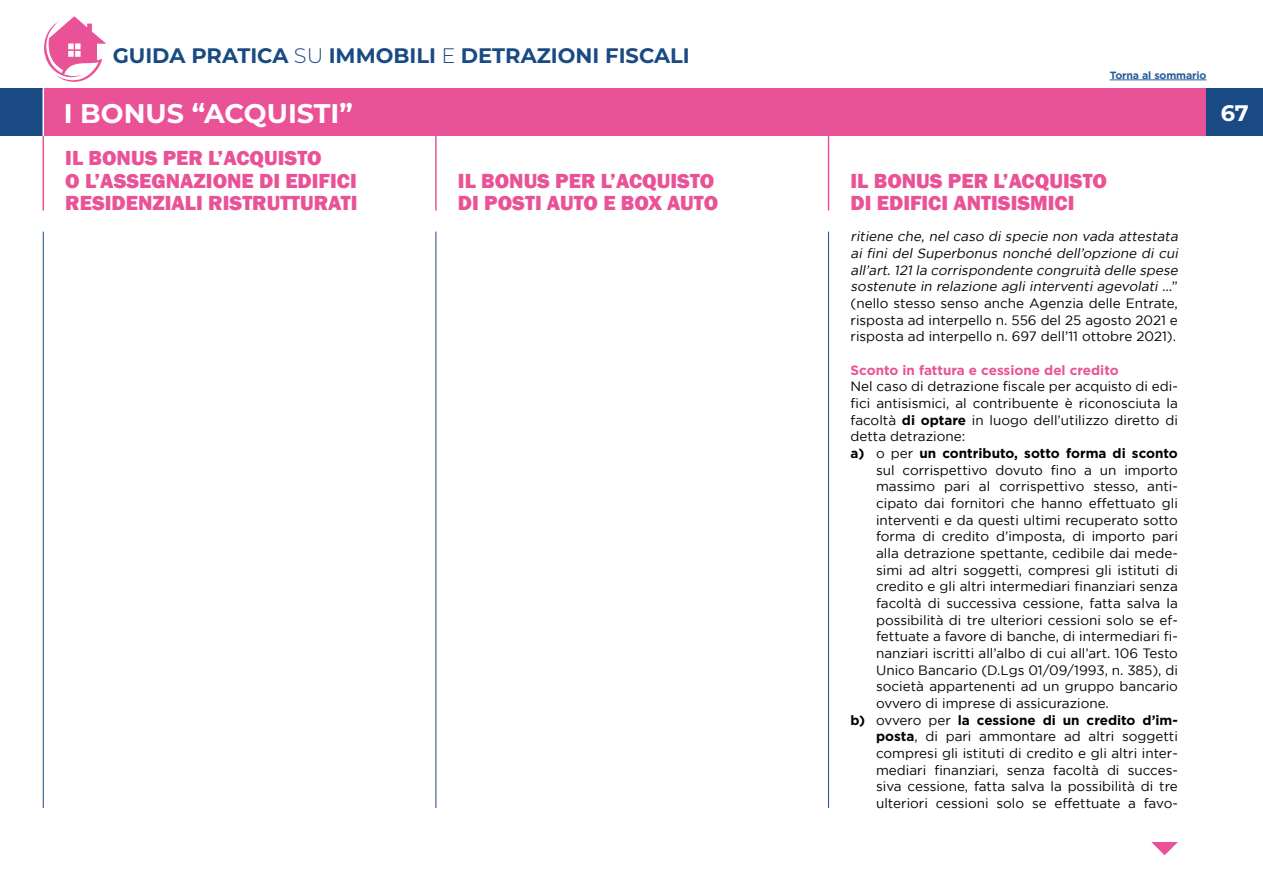
<style>
.page{position:relative;width:1263px;height:893px;background:#fff}
.page>*{position:absolute;margin:0;border:0;box-sizing:border-box;transform-origin:0 0}
.t1{font:700 27px "Montserrat";color:#fff}
.t2{font:700 22.5px "Montserrat";color:#fff}
.t3{font:800 21px/22.5px "Franklin Gothic";color:#ea5297}
.t4{font:700 21px "Montserrat";color:#194a83}
.t5{font:13.5px "Gotham";color:#000}
.t6{font:italic 13.5px/16.6px "Gotham";color:#000}
.t7{font:700 13.5px "Gotham";color:#000}
.t8{font:700 13.5px "Gotham";color:#ea5297}
.t9{font:700 10.5px "Gotham";letter-spacing:-.01em;color:#275b9b}
.s1{font-weight:300}
.s2{font-style:normal}
.s3{font-weight:700}
.s4{font-weight:400}
</style>
<div class="page">
<div style="left:0;top:89px;width:43px;height:47px;background:#194a83"></div>
<div style="left:44px;top:89px;width:1162px;height:47px;background:#ea5297"></div>
<svg style="left:1151px;top:842px;width:27px;height:13px"></svg>
<svg style="left:44px;top:16px;width:62px;height:66px"></svg>
<div style="left:1206px;top:89px;width:57px;height:47px;background:#194a83"></div>
<hr style="left:828px;top:232px;width:1px;height:576px;background:#194a83">
<hr style="left:435px;top:232px;width:1px;height:576px;background:#194a83">
<hr style="left:43px;top:232px;width:1px;height:576px;background:#194a83">
<hr style="left:1110px;top:80px;width:96px;height:1px;background:#275b9b">
<hr style="left:828px;top:136px;width:1px;height:74px;background:#ea5297">
<hr style="left:435px;top:136px;width:2px;height:74px;background:#ea5297">
<hr style="left:43px;top:136px;width:1px;height:74px;background:#ea5297">
<h3 class="t4" style="left:113px;top:41px;width:579px">GUIDA PRATICA <span class="s1">SU</span> IMMOBILI <span class="s1">E</span> DETRAZIONI FISCALI</h3>
<h1 class="t1" style="left:64px;top:94px;width:291px">I BONUS “ACQUISTI”</h1>
<h2 class="t2" style="left:1221px;top:97px;width:30px">67</h2>
<p class="t9" style="left:1110px;top:68px;width:98px">Torna al sommario</p>
<h3 class="t3" style="left:65px;top:147px;width:294px">IL BONUS PER L’ACQUISTO<br>O L’ASSEGNAZIONE DI EDIFICI<br>RESIDENZIALI RISTRUTTURATI</h3>
<h3 class="t3" style="left:458px;top:170px;width:262px">IL BONUS PER L’ACQUISTO<br>DI POSTI AUTO E BOX AUTO</h3>
<h3 class="t3" style="left:850px;top:170px;width:258px">IL BONUS PER L’ACQUISTO<br>DI EDIFICI ANTISISMICI</h3>
<p class="t6" style="left:850px;top:228px;width:331px">ritiene che, nel caso di specie non vada attestata ai fini del Superbonus nonché dell’opzione di cui all’art. 121 la corrispondente congruità delle spese sostenute in relazione agli interventi agevolati ...<span class="s2">” (nello stesso senso anche Agenzia delle Entrate, risposta ad interpello n. 556 del 25 agosto 2021 e risposta ad interpello n. 697 dell’11 ottobre 2021).</span></p>
<p class="t8" style="left:850px;top:361px;width:270px">Sconto in fattura e cessione del credito</p>
<p class="t5" style="left:850px;top:379px;width:329px">Nel caso di detrazione fiscale per acquisto di edi-</p>
<p class="t5" style="left:850px;top:396px;width:329px">fici antisismici, al contribuente è riconosciuta la</p>
<p class="t5" style="left:850px;top:412px;width:329px">facoltà <span class="s3">di optare</span> in luogo dell’utilizzo diretto di</p>
<p class="t5" style="left:850px;top:429px;width:116px">detta detrazione:</p>
<p class="t7" style="left:850px;top:444px;width:329px">a) <span class="s4">o per</span> un contributo, sotto forma di sconto</p>
<p class="t5" style="left:876px;top:462px;width:303px">sul corrispettivo dovuto fino a un importo</p>
<p class="t5" style="left:876px;top:479px;width:303px">massimo pari al corrispettivo stesso, anti-</p>
<p class="t5" style="left:876px;top:496px;width:303px">cipato dai fornitori che hanno effettuato gli</p>
<p class="t5" style="left:876px;top:512px;width:303px">interventi e da questi ultimi recuperato sotto</p>
<p class="t5" style="left:876px;top:529px;width:303px">forma di credito d’imposta, di importo pari</p>
<p class="t5" style="left:876px;top:546px;width:303px">alla detrazione spettante, cedibile dai mede-</p>
<p class="t5" style="left:876px;top:562px;width:303px">simi ad altri soggetti, compresi gli istituti di</p>
<p class="t5" style="left:876px;top:579px;width:303px">credito e gli altri intermediari finanziari senza</p>
<p class="t5" style="left:876px;top:596px;width:303px">facoltà di successiva cessione, fatta salva la</p>
<p class="t5" style="left:876px;top:612px;width:303px">possibilità di tre ulteriori cessioni solo se ef-</p>
<p class="t5" style="left:876px;top:629px;width:303px">fettuate a favore di banche, di intermediari fi-</p>
<p class="t5" style="left:876px;top:646px;width:303px">nanziari iscritti all’albo di cui all’art. 106 Testo</p>
<p class="t5" style="left:876px;top:662px;width:303px">Unico Bancario (D.Lgs 01/09/1993, n. 385), di</p>
<p class="t5" style="left:876px;top:679px;width:303px">società appartenenti ad un gruppo bancario</p>
<p class="t5" style="left:876px;top:696px;width:234px">ovvero di imprese di assicurazione.</p>
<p class="t7" style="left:850px;top:711px;width:329px">b) <span class="s4">ovvero per</span> la cessione di un credito d’im-</p>
<p class="t5" style="left:876px;top:729px;width:303px"><span class="s3">posta</span>, di pari ammontare ad altri soggetti</p>
<p class="t5" style="left:876px;top:746px;width:303px">compresi gli istituti di credito e gli altri inter-</p>
<p class="t5" style="left:876px;top:762px;width:303px">mediari finanziari, senza facoltà di succes-</p>
<p class="t5" style="left:876px;top:779px;width:303px">siva cessione, fatta salva la possibilità di tre</p>
<p class="t5" style="left:876px;top:796px;width:303px">ulteriori cessioni solo se effettuate a favo-</p>
</div>
